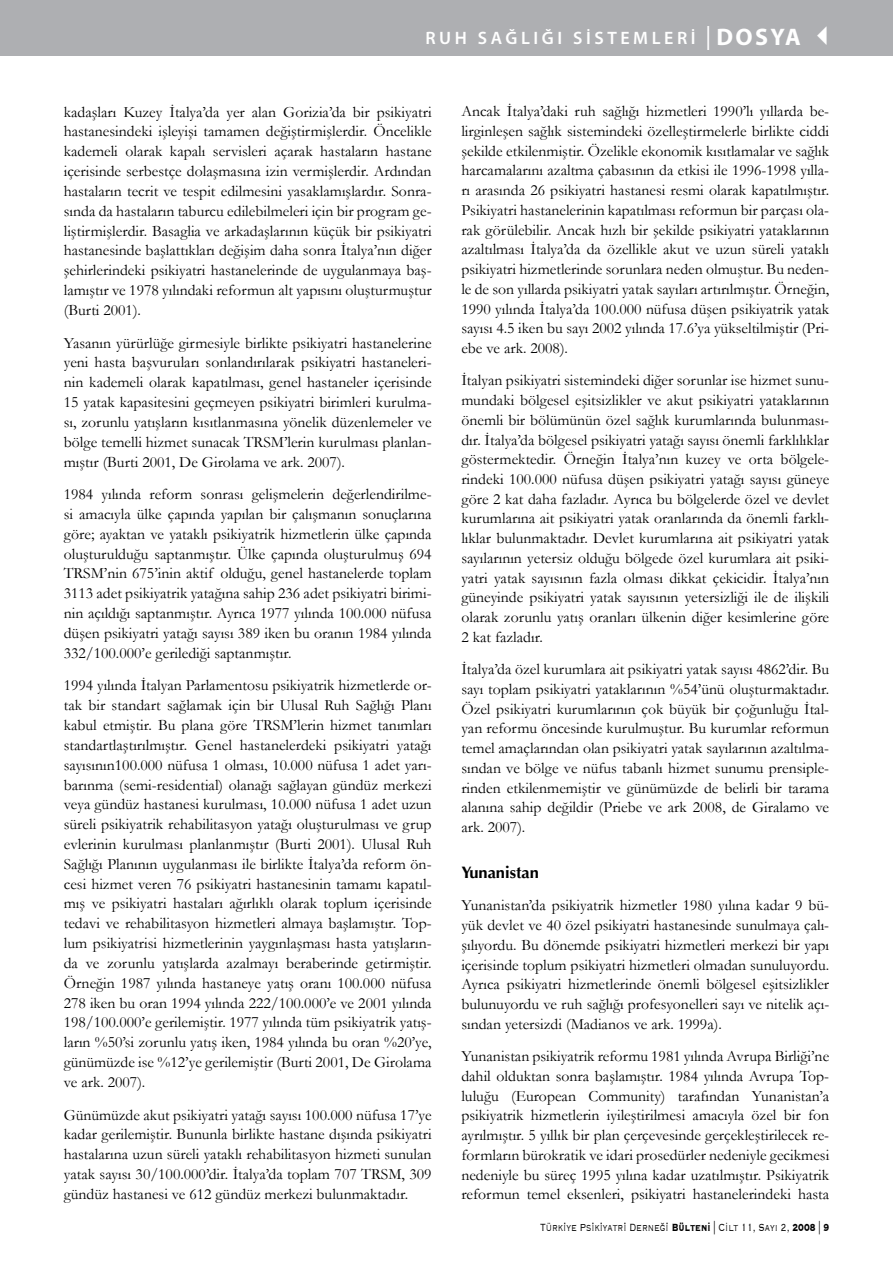
<style>
.page{position:relative;width:893px;height:1263px;background:#fff}
.page>*{position:absolute;margin:0;border:0;box-sizing:border-box;transform-origin:0 0}
.t1{font:600 18px "Myriad Pro";letter-spacing:.2em;color:#fff}
.t2{font:700 16.5px "Optima";color:#000}
.t3{font:15.75px/19.8px "Garamond";color:#000;text-align:justify}
.t4{font:300 13.5px "Copperplate";color:#000;scale:.7 1}
.s1{font-weight:400;font-size:24px}
.s2{font-weight:700;font-size:24px}
.s3{font-weight:700}
</style>
<div class="page">
<div style="left:0;top:0;width:893px;height:55px;background:#aeafb2"></div>
<p class="t1" style="left:425px;top:26px;width:416px">RUH SAĞLIĞI SİSTEMLERİ <span class="s1">|</span><span class="s2">DOSYA</span> ✓</p>
<p class="t3" style="left:64px;top:101px;width:369px">kadaşları Kuzey İtalya’da yer alan Gorizia’da bir psikiyatri hastanesindeki işleyişi tamamen değiştirmişlerdir. Öncelikle kademeli olarak kapalı servisleri açarak hastaların hastane içerisinde serbestçe dolaşmasına izin vermişlerdir. Ardından hastaların tecrit ve tespit edilmesini yasaklamışlardır. Sonra&shy;sında da hastaların taburcu edilebilmeleri için bir program ge&shy;liştirmişlerdir. Basaglia ve arkadaşlarının küçük bir psikiyatri hastanesinde başlattıkları değişim daha sonra İtalya’nın diğer şehirlerindeki psikiyatri hastanelerinde de uygulanmaya baş&shy;lamıştır ve 1978 yılındaki reformun alt yapısını oluşturmuştur (Burti 2001).</p>
<p class="t3" style="left:64px;top:332px;width:369px">Yasanın yürürlüğe girmesiyle birlikte psikiyatri hastanelerine yeni hasta başvuruları sonlandırılarak psikiyatri hastaneleri&shy;nin kademeli olarak kapatılması, genel hastaneler içerisinde 15 yatak kapasitesini geçmeyen psikiyatri birimleri kurulma&shy;sı, zorunlu yatışların kısıtlanmasına yönelik düzenlemeler ve bölge temelli hizmet sunacak TRSM’lerin kurulması planlan&shy;mıştır (Burti 2001, De Girolama ve ark. 2007).</p>
<p class="t3" style="left:64px;top:484px;width:369px">1984 yılında reform sonrası gelişmelerin değerlendirilme&shy;si amacıyla ülke çapında yapılan bir çalışmanın sonuçlarına göre; ayaktan ve yataklı psikiyatrik hizmetlerin ülke çapında oluşturulduğu saptanmıştır. Ülke çapında oluşturulmuş 694<br>TRSM’nin 675’inin aktif olduğu, genel hastanelerde toplam 3113 adet psikiyatrik yatağına sahip 236 adet psikiyatri birimi&shy;nin açıldığı saptanmıştır. Ayrıca 1977 yılında 100.000 nüfusa düşen psikiyatri yatağı sayısı 389 iken bu oranın 1984 yılında 332/100.000’e gerilediği saptanmıştır.</p>
<p class="t3" style="left:64px;top:675px;width:369px">1994 yılında İtalyan Parlamentosu psikiyatrik hizmetlerde or&shy;tak bir standart sağlamak için bir Ulusal Ruh Sağlığı Planı kabul etmiştir. Bu plana göre TRSM’lerin hizmet tanımları standartlaştırılmıştır. Genel hastanelerdeki psikiyatri yatağı sayısının100.000 nüfusa 1 olması, 10.000 nüfusa 1 adet yarı&shy;barınma (semi-residential) olanağı sağlayan gündüz merkezi veya gündüz hastanesi kurulması, 10.000 nüfusa 1 adet uzun süreli psikiyatrik rehabilitasyon yatağı oluşturulması ve grup evlerinin kurulması planlanmıştır (Burti 2001). Ulusal Ruh Sağlığı Planının uygulanması ile birlikte İtalya’da reform ön&shy;cesi hizmet veren 76 psikiyatri hastanesinin tamamı kapatıl&shy;mış ve psikiyatri hastaları ağırlıklı olarak toplum içerisinde tedavi ve rehabilitasyon hizmetleri almaya başlamıştır. Top&shy;lum psikiyatrisi hizmetlerinin yaygınlaşması hasta yatışların&shy;da ve zorunlu yatışlarda azalmayı beraberinde getirmiştir.<br>Örneğin 1987 yılında hastaneye yatış oranı 100.000 nüfusa 278 iken bu oran 1994 yılında 222/100.000’e ve 2001 yılında 198/100.000’e gerilemiştir. 1977 yılında tüm psikiyatrik yatış&shy;ların %50’si zorunlu yatış iken, 1984 yılında bu oran %20’ye, günümüzde ise %12’ye gerilemiştir (Burti 2001, De Girolama ve ark. 2007).</p>
<p class="t3" style="left:64px;top:1104px;width:369px">Günümüzde akut psikiyatri yatağı sayısı 100.000 nüfusa 17’ye kadar gerilemiştir. Bununla birlikte hastane dışında psikiyatri hastalarına uzun süreli yataklı rehabilitasyon hizmeti sunulan yatak sayısı 30/100.000’dir. İtalya’da toplam 707 TRSM, 309 gündüz hastanesi ve 612 gündüz merkezi bulunmaktadır.</p>
<p class="t3" style="left:461px;top:101px;width:369px">Ancak İtalya’daki ruh sağlığı hizmetleri 1990’lı yıllarda be&shy;lirginleşen sağlık sistemindeki özelleştirmelerle birlikte ciddi şekilde etkilenmiştir. Özelikle ekonomik kısıtlamalar ve sağlık harcamalarını azaltma çabasının da etkisi ile 1996-1998 yılla&shy;rı arasında 26 psikiyatri hastanesi resmi olarak kapatılmıştır.<br>Psikiyatri hastanelerinin kapatılması reformun bir parçası ola&shy;rak görülebilir. Ancak hızlı bir şekilde psikiyatri yataklarının azaltılması İtalya’da da özellikle akut ve uzun süreli yataklı psikiyatri hizmetlerinde sorunlara neden olmuştur. Bu neden&shy;le de son yıllarda psikiyatri yatak sayıları artırılmıştır. Örneğin, 1990 yılında İtalya’da 100.000 nüfusa düşen psikiyatrik yatak sayısı 4.5 iken bu sayı 2002 yılında 17.6’ya yükseltilmiştir (Pri&shy;ebe ve ark. 2008).</p>
<p class="t3" style="left:461px;top:370px;width:369px">İtalyan psikiyatri sistemindeki diğer sorunlar ise hizmet sunu&shy;mundaki bölgesel eşitsizlikler ve akut psikiyatri yataklarının önemli bir bölümünün özel sağlık kurumlarında bulunması&shy;dır. İtalya’da bölgesel psikiyatri yatağı sayısı önemli farklılıklar göstermektedir. Örneğin İtalya’nın kuzey ve orta bölgele&shy;rindeki 100.000 nüfusa düşen psikiyatri yatağı sayısı güneye göre 2 kat daha fazladır. Ayrıca bu bölgelerde özel ve devlet kurumlarına ait psikiyatri yatak oranlarında da önemli farklı&shy;lıklar bulunmaktadır. Devlet kurumlarına ait psikiyatri yatak sayılarının yetersiz olduğu bölgede özel kurumlara ait psiki&shy;yatri yatak sayısının fazla olması dikkat çekicidir. İtalya’nın güneyinde psikiyatri yatak sayısının yetersizliği ile de ilişkili olarak zorunlu yatış oranları ülkenin diğer kesimlerine göre 2 kat fazladır.</p>
<p class="t3" style="left:461px;top:659px;width:369px">İtalya’da özel kurumlara ait psikiyatri yatak sayısı 4862’dir. Bu sayı toplam psikiyatri yataklarının %54’ünü oluşturmaktadır.<br>Özel psikiyatri kurumlarının çok büyük bir çoğunluğu İtal&shy;yan reformu öncesinde kurulmuştur. Bu kurumlar reformun temel amaçlarından olan psikiyatri yatak sayılarının azaltılma&shy;sından ve bölge ve nüfus tabanlı hizmet sunumu prensiple&shy;rinden etkilenmemiştir ve günümüzde de belirli bir tarama alanına sahip değildir (Priebe ve ark 2008, de Giralamo ve ark. 2007).</p>
<p class="t2" style="left:461px;top:863px;width:79px">Yunanistan</p>
<p class="t3" style="left:461px;top:895px;width:369px">Yunanistan’da psikiyatrik hizmetler 1980 yılına kadar 9 bü&shy;yük devlet ve 40 özel psikiyatri hastanesinde sunulmaya çalı&shy;şılıyordu. Bu dönemde psikiyatri hizmetleri merkezi bir yapı içerisinde toplum psikiyatri hizmetleri olmadan sunuluyordu.<br>Ayrıca psikiyatri hizmetlerinde önemli bölgesel eşitsizlikler bulunuyordu ve ruh sağlığı profesyonelleri sayı ve nitelik açı&shy;sından yetersizdi (Madianos ve ark. 1999a).</p>
<p class="t3" style="left:461px;top:1046px;width:369px">Yunanistan psikiyatrik reformu 1981 yılında Avrupa Birliği’ne dahil olduktan sonra başlamıştır. 1984 yılında Avrupa Top&shy;luluğu (European Community) tarafından Yunanistan’a psikiyatrik hizmetlerin iyileştirilmesi amacıyla özel bir fon ayrılmıştır. 5 yıllık bir plan çerçevesinde gerçekleştirilecek re&shy;formların bürokratik ve idari prosedürler nedeniyle gecikmesi nedeniyle bu süreç 1995 yılına kadar uzatılmıştır. Psikiyatrik reformun temel eksenleri, psikiyatri hastanelerindeki hasta</p>
<p class="t4" style="left:540px;top:1218px;width:414px">Türki̇ye Psi̇ki̇yatri̇ Derneği̇ <span class="s3">Bülteni</span> | Cilt 11, Sayı 2, <span class="s3">2008</span> | <span class="s3">9</span></p>
</div>
